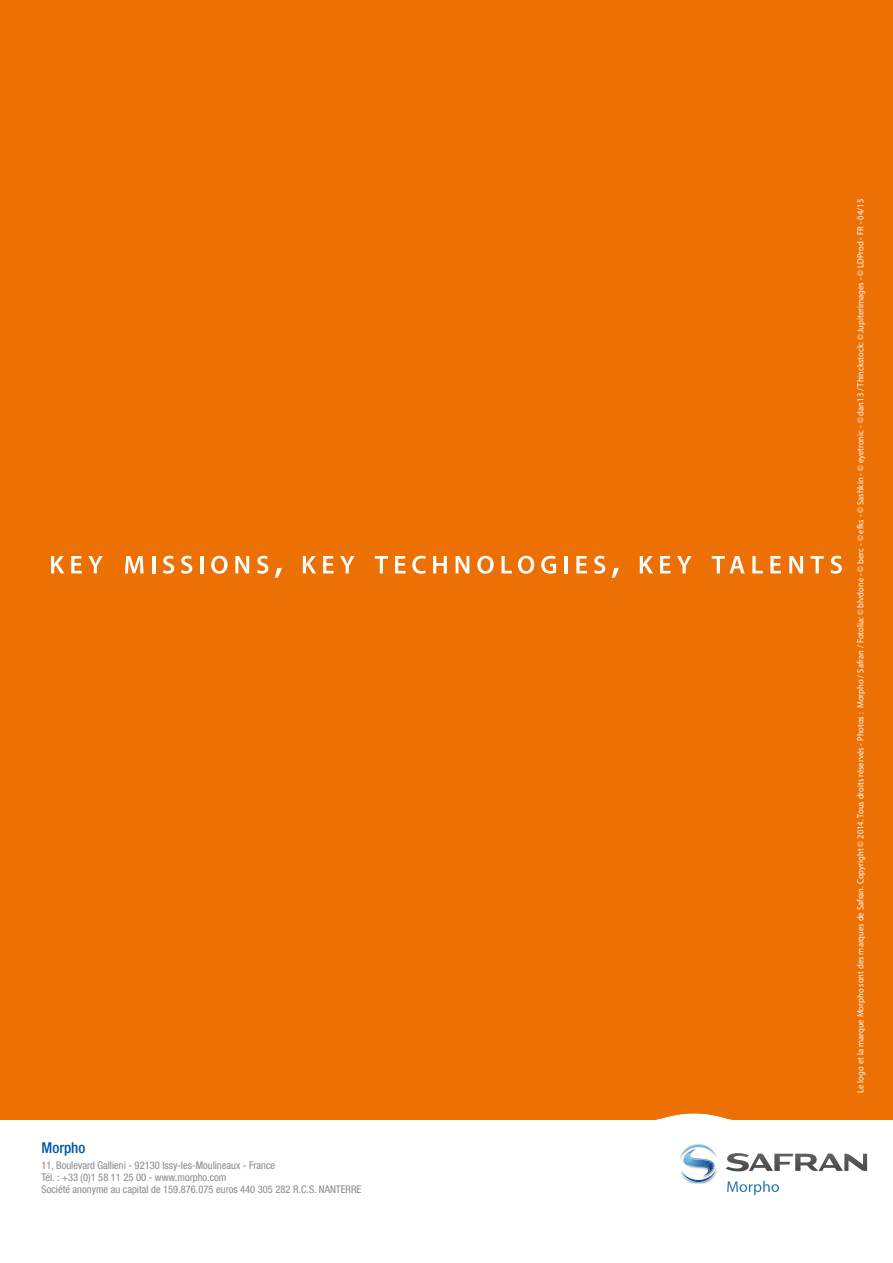
<style>
.page{position:relative;width:893px;height:1263px;background:#fff}
.page>*{position:absolute;margin:0;border:0;box-sizing:border-box;transform-origin:0 0}
.t1{font:500 condensed 15px "Helvetica Neue LT Com";color:#0056a4}
.t2{font:condensed 10.5px/12px "Helvetica Neue LT Com";color:#878787}
.t3{font:9px "Myriad Pro";color:#fff;scale:.95 1}
</style>
<div class="page">
<div style="left:0;top:0;width:893px;height:1119px;background:#ed7004"></div>
<svg style="left:51px;top:556px;width:13px;height:17px"></svg>
<svg style="left:71px;top:556px;width:11px;height:17px"></svg>
<svg style="left:88px;top:556px;width:15px;height:17px"></svg>
<svg style="left:125px;top:556px;width:19px;height:17px"></svg>
<hr style="left:152px;top:556px;width:3px;height:17px;background:#fff">
<svg style="left:163px;top:556px;width:11px;height:18px"></svg>
<svg style="left:181px;top:556px;width:11px;height:18px"></svg>
<hr style="left:200px;top:556px;width:3px;height:17px;background:#fff">
<svg style="left:211px;top:556px;width:17px;height:18px"></svg>
<svg style="left:235px;top:556px;width:14px;height:17px"></svg>
<svg style="left:257px;top:556px;width:11px;height:18px"></svg>
<svg style="left:275px;top:568px;width:7px;height:10px"></svg>
<svg style="left:303px;top:556px;width:13px;height:17px"></svg>
<svg style="left:612px;top:568px;width:7px;height:10px"></svg>
<svg style="left:640px;top:556px;width:13px;height:17px"></svg>
<svg style="left:660px;top:556px;width:10px;height:17px"></svg>
<svg style="left:677px;top:556px;width:14px;height:17px"></svg>
<svg style="left:712px;top:556px;width:33px;height:17px"></svg>
<svg style="left:752px;top:556px;width:11px;height:17px"></svg>
<svg style="left:770px;top:556px;width:11px;height:17px"></svg>
<svg style="left:789px;top:556px;width:14px;height:17px"></svg>
<svg style="left:811px;top:556px;width:13px;height:17px"></svg>
<svg style="left:831px;top:556px;width:11px;height:18px"></svg>
<svg style="left:323px;top:556px;width:11px;height:17px"></svg>
<svg style="left:340px;top:556px;width:15px;height:17px"></svg>
<svg style="left:375px;top:556px;width:13px;height:17px"></svg>
<svg style="left:395px;top:556px;width:11px;height:17px"></svg>
<svg style="left:412px;top:556px;width:14px;height:18px"></svg>
<svg style="left:433px;top:556px;width:14px;height:17px"></svg>
<svg style="left:456px;top:556px;width:13px;height:17px"></svg>
<svg style="left:477px;top:556px;width:17px;height:18px"></svg>
<svg style="left:501px;top:556px;width:11px;height:17px"></svg>
<svg style="left:518px;top:556px;width:16px;height:18px"></svg>
<svg style="left:541px;top:556px;width:15px;height:18px"></svg>
<hr style="left:565px;top:556px;width:3px;height:17px;background:#fff">
<svg style="left:576px;top:556px;width:11px;height:17px"></svg>
<svg style="left:594px;top:556px;width:11px;height:18px"></svg>
<svg style="left:0;top:1113px;width:893px;height:7px"></svg>
<svg style="left:727px;top:1181px;width:52px;height:14px"></svg>
<img style="left:726px;top:1153px;width:67px;height:18px">
<img style="left:795px;top:1153px;width:72px;height:18px">
<img style="left:680px;top:1144px;width:37px;height:39px">
<img style="left:681px;top:1145px;width:34px;height:12px">
<img style="left:681px;top:1169px;width:35px;height:13px">
<img style="left:684px;top:1149px;width:30px;height:27px">
<img style="left:684px;top:1160px;width:25px;height:16px">
<img style="left:690px;top:1152px;width:24px;height:19px">
<svg style="left:685px;top:1153px;width:28px;height:19px"></svg>
<h1 class="t1" style="left:42px;top:1138px;width:45px">Morpho</h1>
<p class="t2" style="left:42px;top:1159px;width:321px">11, Boulevard Gallieni - 92130 Issy-les-Moulineaux - France<br>Tél. : +33 (0)1 58 11 25 00 - www.morpho.com<br>Société anonyme au capital de 159.876.075 euros 440 305 282 R.C.S. NANTERRE</p>
<p class="t3" style="left:855px;top:1093px;width:942px;rotate:-90deg">Le logo et la marque Morpho sont des marques de Safran. Copyright © 2014. Tous droits réservés - Photos : Morpho / Safran / Fotolia: © blvdone - © berc - © efks - © Sashkin - © eyetronic - © dan13 / Thinckstock: © Jupiterimages - © LDProd - FR - 04/15</p>
</div>
